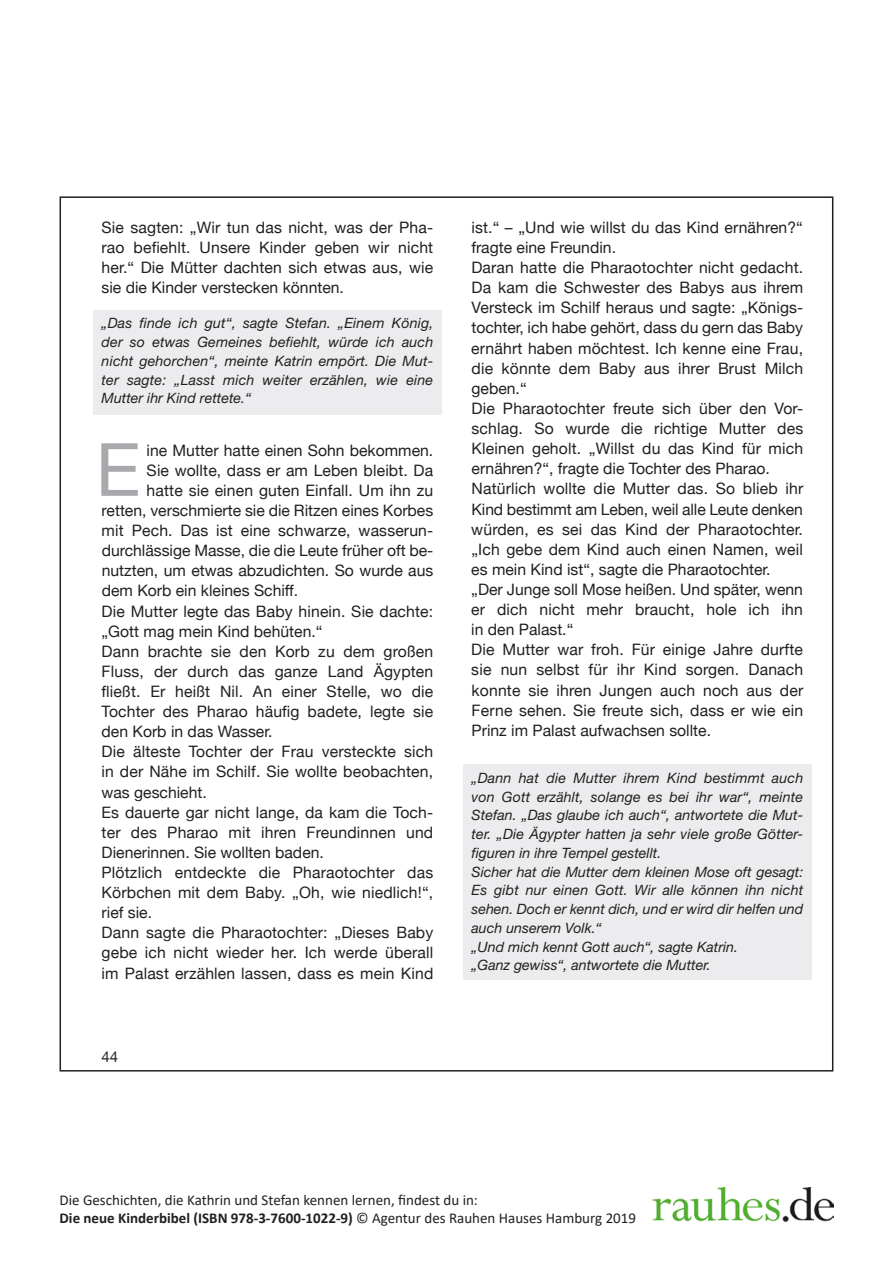
<style>
.page{position:relative;width:893px;height:1268px;background:#fff}
.page>*{position:absolute;margin:0;border:0;box-sizing:border-box;transform-origin:0 0}
.t1{font:73.5px "Helvetica Neue";color:#a8a9ad}
.t2{font:15.75px/20.1px "Helvetica Neue";letter-spacing:.01em;color:#231f20;text-align:justify}
.t3{font:15px/18px "Calibri";color:#231f20}
.t4{font:15px "Helvetica Neue";color:#231f20}
.t5{font:italic 14.25px/18.8px "Helvetica Neue LT";letter-spacing:.005em;color:#231f20;text-align:justify}
.s1{font-weight:700}
</style>
<div class="page">
<div style="left:93px;top:310px;width:349px;height:104px;background:#ececee"></div>
<div style="left:463px;top:764px;width:349px;height:215px;background:#ececee"></div>
<img style="left:653px;top:1187px;width:180px;height:36px">
<p class="t2" style="left:102px;top:218px;width:333px">Sie sagten: „Wir tun das nicht, was der Pha&shy;rao befiehlt. Unsere Kinder geben wir nicht her.“ Die Mütter dachten sich etwas aus, wie sie die Kinder verstecken könnten.</p>
<p class="t5" style="left:102px;top:314px;width:333px">„Das finde ich gut“, sagte Stefan. „Einem König, der so etwas Gemeines befiehlt, würde ich auch nicht gehorchen“, meinte Katrin empört. Die Mut&shy;ter sagte: „Lasst mich weiter erzählen, wie eine Mutter ihr Kind rettete.“</p>
<h1 class="t1" style="left:96px;top:416px;width:46px">E</h1>
<p class="t2" style="left:147px;top:441px;width:288px">ine Mutter hatte einen Sohn bekommen.</p>
<p class="t2" style="left:147px;top:461px;width:288px">Sie wollte, dass er am Leben bleibt. Da</p>
<p class="t2" style="left:147px;top:481px;width:288px">hatte sie einen guten Einfall. Um ihn zu</p>
<p class="t2" style="left:102px;top:501px;width:333px">retten, verschmierte sie die Ritzen eines Korbes</p>
<p class="t2" style="left:102px;top:521px;width:333px">mit Pech. Das ist eine schwarze, wasserun-</p>
<p class="t2" style="left:102px;top:541px;width:333px">durchlässige Masse, die die Leute früher oft be-</p>
<p class="t2" style="left:102px;top:561px;width:333px">nutzten, um etwas abzudichten. So wurde aus</p>
<p class="t2" style="left:102px;top:581px;width:198px">dem Korb ein kleines Schiff.</p>
<p class="t2" style="left:102px;top:601px;width:333px">Die Mutter legte das Baby hinein. Sie dachte:</p>
<p class="t2" style="left:102px;top:621px;width:222px">„Gott mag mein Kind behüten.“</p>
<p class="t2" style="left:102px;top:642px;width:333px">Dann brachte sie den Korb zu dem großen</p>
<p class="t2" style="left:102px;top:662px;width:333px">Fluss, der durch das ganze Land Ägypten</p>
<p class="t2" style="left:102px;top:682px;width:333px">fließt. Er heißt Nil. An einer Stelle, wo die</p>
<p class="t2" style="left:102px;top:702px;width:333px">Tochter des Pharao häufig badete, legte sie</p>
<p class="t2" style="left:102px;top:722px;width:172px">den Korb in das Wasser.</p>
<p class="t2" style="left:102px;top:742px;width:333px">Die älteste Tochter der Frau versteckte sich</p>
<p class="t2" style="left:102px;top:762px;width:333px">in der Nähe im Schilf. Sie wollte beobachten,</p>
<p class="t2" style="left:102px;top:782px;width:107px">was geschieht.</p>
<p class="t2" style="left:102px;top:802px;width:333px">Es dauerte gar nicht lange, da kam die Toch-</p>
<p class="t2" style="left:102px;top:822px;width:333px">ter des Pharao mit ihren Freundinnen und</p>
<p class="t2" style="left:102px;top:843px;width:224px">Dienerinnen. Sie wollten baden.</p>
<p class="t2" style="left:102px;top:863px;width:333px">Plötzlich entdeckte die Pharaotochter das</p>
<p class="t2" style="left:102px;top:883px;width:333px">Körbchen mit dem Baby. „Oh, wie niedlich!“,</p>
<p class="t2" style="left:102px;top:903px;width:52px">rief sie.</p>
<p class="t2" style="left:102px;top:923px;width:333px">Dann sagte die Pharaotochter: „Dieses Baby</p>
<p class="t2" style="left:102px;top:943px;width:333px">gebe ich nicht wieder her. Ich werde überall</p>
<p class="t2" style="left:102px;top:963px;width:333px">im Palast erzählen lassen, dass es mein Kind</p>
<p class="t4" style="left:102px;top:1045px;width:18px">44</p>
<p class="t2" style="left:471px;top:218px;width:334px;text-align:left">ist.“ – „Und wie willst du das Kind ernähren?“ fragte eine Freundin.<br>Daran hatte die Pharaotochter nicht gedacht.<br>Da kam die Schwester des Babys aus ihrem Versteck im Schilf heraus und sagte: „Königs&shy;tochter, ich habe gehört, dass du gern das Baby ernährt haben möchtest. Ich kenne eine Frau, die könnte dem Baby aus ihrer Brust Milch geben.“<br>Die Pharaotochter freute sich über den Vor&shy;schlag. So wurde die richtige Mutter des Kleinen geholt. „Willst du das Kind für mich ernähren?“, fragte die Tochter des Pharao.<br>Natürlich wollte die Mutter das. So blieb ihr Kind bestimmt am Leben, weil alle Leute denken würden, es sei das Kind der Pharaotochter. „Ich gebe dem Kind auch einen Namen, weil es mein Kind ist“, sagte die Pharaotochter. „Der Junge soll Mose heißen. Und später, wenn er dich nicht mehr braucht, hole ich ihn in den Palast.“<br>Die Mutter war froh. Für einige Jahre durfte sie nun selbst für ihr Kind sorgen. Danach konnte sie ihren Jungen auch noch aus der Ferne sehen. Sie freute sich, dass er wie ein Prinz im Palast aufwachsen sollte.</p>
<p class="t5" style="left:472px;top:768px;width:333px;text-align:left">„Dann hat die Mutter ihrem Kind bestimmt auch von Gott erzählt, solange es bei ihr war“, meinte Stefan. „Das glaube ich auch“, antwortete die Mut&shy;ter. „Die Ägypter hatten ja sehr viele große Götter&shy;figuren in ihre Tempel gestellt.<br>Sicher hat die Mutter dem kleinen Mose oft gesagt:<br>Es gibt nur einen Gott. Wir alle können ihn nicht sehen. Doch er kennt dich, und er wird dir helfen und auch unserem Volk.“<br>„Und mich kennt Gott auch“, sagte Katrin.<br>„Ganz gewiss“, antwortete die Mutter.</p>
<p class="t3" style="left:60px;top:1190px;width:578px">Die Geschichten, die Kathrin und Stefan kennen lernen, findest du in:<br><span class="s1">Die neue Kinderbibel (ISBN 978-3-7600-1022-9)</span> © Agentur des Rauhen Hauses Hamburg 2019</p>
</div>
